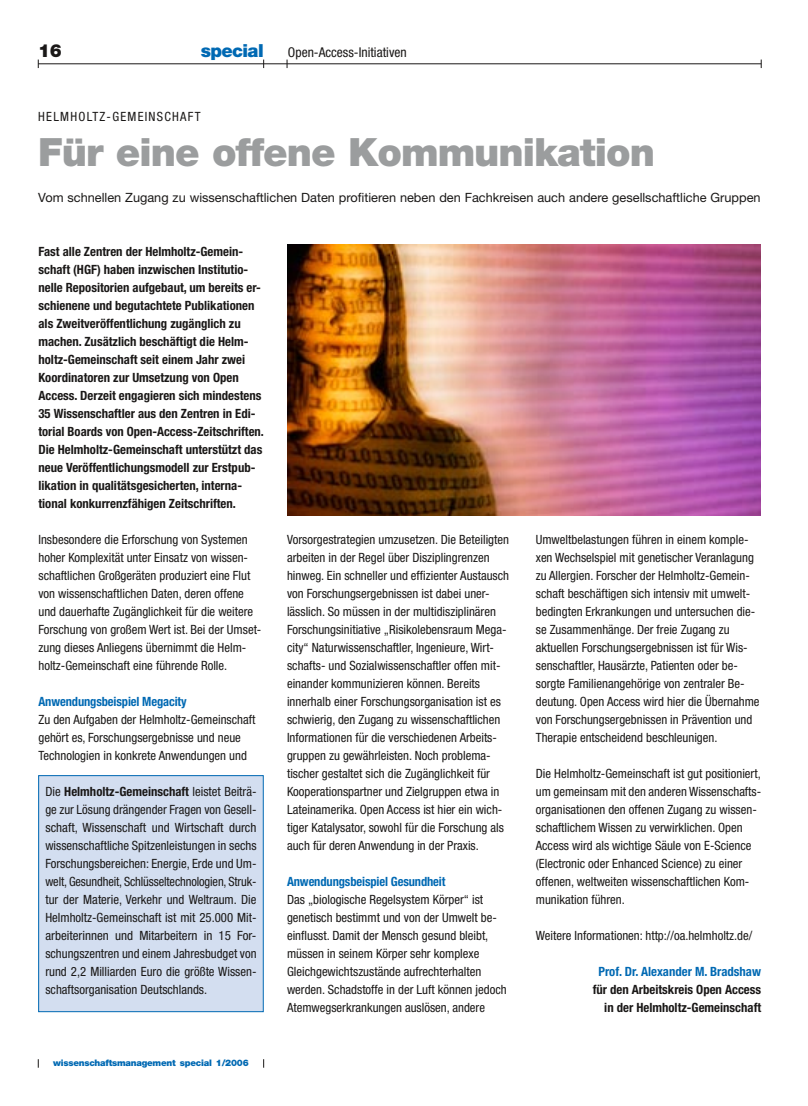
<style>
.page{position:relative;width:808px;height:1106px;background:#fff}
.page>*{position:absolute;margin:0;border:0;box-sizing:border-box;transform-origin:0 0}
.t1{font:900 39px "Helvetica Neue";letter-spacing:-.025em;color:#9b9d9e}
.t2{font:900 18px "Helvetica Neue";letter-spacing:-.035em;color:#0069b3}
.t3{font:900 18px "Helvetica Neue";color:#1a1817}
.t4{font:condensed 13.5px "Helvetica Neue";color:#1a1817}
.t5{font:condensed 12.75px/18px "Helvetica Neue";color:#1a1817}
.t6{font:700 condensed 12.75px/18px "Helvetica Neue";color:#1a1817}
.t7{font:12.75px "Helvetica Neue";color:#1a1817}
.t8{font:700 condensed 12.75px "Helvetica Neue";letter-spacing:-.01em;color:#0069b3}
.t9{font:condensed 12.75px "Helvetica Neue";letter-spacing:.1em;color:#1a1817}
.t10{font:900 9px "Helvetica Neue";letter-spacing:-.025em;color:#0069b3}
.s1{font-weight:700}
</style>
<div class="page">
<hr style="left:38px;top:63px;width:723px;height:1px;background:#1a1817">
<div style="left:39px;top:775px;width:224px;height:236px;background:#d3def0"></div>
<div style="left:38px;top:775px;width:226px;height:237px;border:1px solid #0069b3"></div>
<img style="left:287px;top:244px;width:474px;height:272px">
<h2 class="t3" style="left:38px;top:40px;width:25px">16</h2>
<h2 class="t2" style="left:201px;top:40px;width:64px">special</h2>
<p class="t4" style="left:288px;top:44px;width:120px">Open-Access-I nitiativen</p>
<p class="t9" style="left:38px;top:109px;width:164px">HELMHOLTZ-GEMEINSCHAFT</p>
<h1 class="t1" style="left:38px;top:129px;width:618px">Für eine offene Kommunikation</h1>
<p class="t7" style="left:38px;top:190px;width:724px">Vom schnellen Zugang zu wissenschaftlichen Daten profitieren neben den Fachkreisen auch andere gesellschaftliche Gruppen</p>
<p class="t6" style="left:38px;top:242px;width:227px">Fast alle Zentren der Helmholtz-Gemein&shy;schaft (HGF) haben inzwischen Institutio&shy;nelle Repositorien aufgebaut, um bereits er&shy;schienene und begutachtete Publikationen als Zweitveröffentlichung zugänglich zu machen. Zusätzlich beschäftigt die Helm&shy;holtz-Gemeinschaft seit einem Jahr zwei Koordinatoren zur Umsetzung von Open Access. Derzeit engagieren sich mindestens 35 Wissenschaftler aus den Zentren in Edi&shy;torial Boards von Open-Access-Zeitschriften.<br>Die Helmholtz-Gemeinschaft unterstützt das neue Veröffentlichungsmodell zur Erst-pub&shy;likation in qualitätsgesicherten, interna&shy;tional konkurrenzfähigen Zeitschriften.</p>
<p class="t5" style="left:38px;top:530px;width:224px">Insbesondere die Erforschung von Systemen hoher Komplexität unter Einsatz von wissen&shy;schaftlichen Großgeräten produziert eine Flut von wissenschaftlichen Daten, deren offene und dauerhafte Zugänglichkeit für die weitere Forschung von großem Wert ist. Bei der Umset&shy;zung dieses Anliegens übernimmt die Helm&shy;holtz-Gemeinschaft eine führende Rolle.</p>
<p class="t8" style="left:38px;top:694px;width:150px">Anwendungsbeispiel Megacity</p>
<p class="t5" style="left:38px;top:710px;width:218px">Zu den Aufgaben der Helmholtz-Gemeinschaft gehört es, Forschungs-er-gebnisse und neue<br>Technologien in konkrete Anwendungen und</p>
<p class="t5" style="left:45px;top:782px;width:213px;text-align:justify">Die <span class="s1">Helmholtz-Gemeinschaft</span> leistet Beiträ&shy;ge zur Lösung drängender Fragen von Gesell&shy;schaft, Wissenschaft und Wirtschaft durch wissenschaftliche Spitzenleistungen in sechs Forschungsbereichen: Energie, Erde und Um&shy;welt, Gesundheit, Schlüsseltechnologien, Struk&shy;tur der Materie, Verkehr und Weltraum. Die Helmholtz-Gemeinschaft ist mit 25.000 Mit&shy;arbeiterinnen und Mitarbeitern in 15 For&shy;schungszentren und einem Jahresbudget von rund 2,2 Milliarden Euro die größte Wissen&shy;schaftsorganisation Deutschlands.</p>
<p class="t10" style="left:53px;top:1057px;width:197px">wissenschaftsmanagement special 1/2006</p>
<p class="t5" style="left:287px;top:530px;width:224px">Vorsorgestrategien umzusetzen. Die Beteiligten arbeiten in der Regel über Disziplingrenzen hinweg. Ein schneller und effizienter Austausch von Forschungsergebnissen ist dabei uner&shy;lässlich. So müssen in der multidisziplinären Forschungsinitia-tive „Risikolebensraum Mega&shy;city“ Naturwissenschaftler, Ingenieure, Wirt&shy;schafts- und Sozialwissenschaftler offen mit&shy;einander kommunizieren können. Bereits innerhalb einer Forschungsorganisation ist es schwierig, den Zugang zu wissenschaftlichen Informationen für die verschiedenen Arbeits&shy;gruppen zu gewährleisten. Noch problema&shy;tischer gestaltet sich die Zugänglichkeit für Kooperationspartner und Zielgruppen etwa in Lateinamerika. Open Access ist hier ein wich&shy;tiger Katalysator, sowohl für die Forschung als auch für deren Anwendung in der Praxis.</p>
<p class="t8" style="left:287px;top:874px;width:160px">Anwendungsbeispiel Gesundheit</p>
<p class="t5" style="left:287px;top:890px;width:221px">Das „biologische Regelsystem Körper“ ist genetisch bestimmt und von der Umwelt be&shy;einflusst. Damit der Mensch gesund bleibt, müssen in seinem Körper sehr komplexe Gleichgewichtszustände aufrechterhalten werden. Schadstoffe in der Luft können jedoch Atemwegserkrankungen auslösen, andere</p>
<p class="t5" style="left:536px;top:530px;width:225px">Umweltbelastungen führen in einem komple-- xen Wechselspiel mit genetischer Veranlagung zu Allergien. Forscher der Helmholtz-Gemein&shy;schaft beschäftigen sich intensiv mit umwelt&shy;bedingten Erkrankungen und untersuchen die&shy;se Zusammenhänge. Der freie Zugang zu aktuellen Forschungsergebnissen ist für Wis&shy;senschaftler, Hausärzte, Patienten oder be&shy;sorgte Familienangehörige von zentraler Be&shy;deutung. Open Access wird hier die Übernahme von Forschungsergebnissen in Prävention und Therapie entscheidend beschleunigen.</p>
<p class="t5" style="left:536px;top:764px;width:227px">Die Helmholtz-Gemeinschaft ist gut positioniert, um gemeinsam mit den anderen Wissenschafts&shy;organisationen den offenen Zugang zu wissen&shy;schaftlichem Wissen zu verwirklichen. Open Access wird als wichtige Säule von E-Science (Electronic oder Enhanced Science) zu einer offenen, weltweiten wissenschaftlichen Kom&shy;munikation führen.</p>
<p class="t5" style="left:536px;top:926px;width:218px">Weitere Informationen: http://oa.helmholtz.de/</p>
<p class="t8" style="left:598px;top:964px;width:164px">Prof. Dr. Alexander M. Bradshaw</p>
<p class="t6" style="left:593px;top:980px;width:170px;text-align:right">für den Arbeitskreis Open Access in der Helmholtz-Gemeinschaft</p>
</div>
